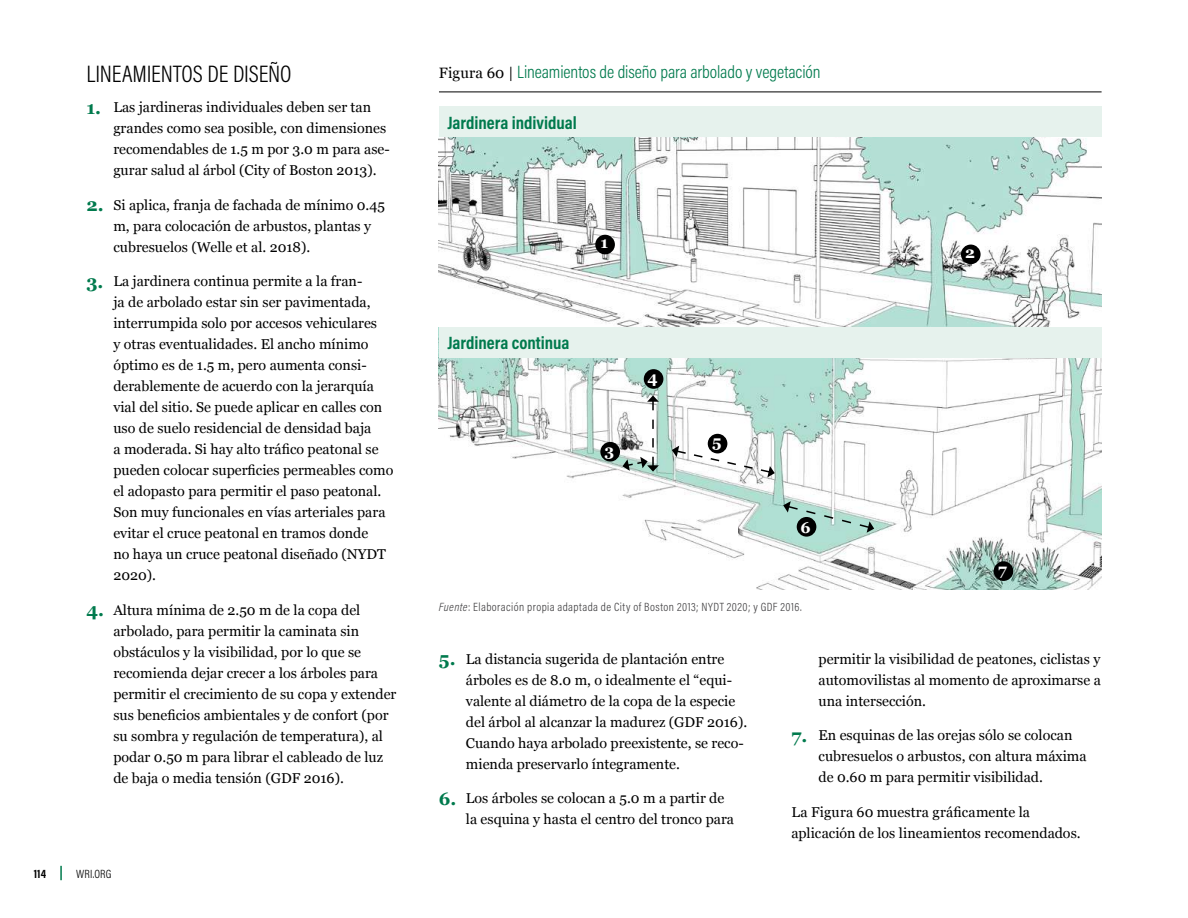
<style>
.page{position:relative;width:1188px;height:918px;background:#fff}
.page>*{position:absolute;margin:0;border:0;box-sizing:border-box;transform-origin:0 0}
.t1{font:300 24px "Acumin Pro Cond";letter-spacing:-.005em;color:#000}
.t2{font:300 18px "Acumin Pro Cond";letter-spacing:-.005em;color:#007a4d}
.t3{font:700 18px "Acumin Pro Cond";letter-spacing:-.005em;color:#007a4d}
.t4{font:700 15.75px "Georgia";color:#fff}
.t5{font:14.25px/21px "Georgia";color:#000}
.t6{font:300 12px "Acumin Pro Cond";letter-spacing:.035em;color:#414042}
.t7{font:300 12px "Acumin Pro Cond";letter-spacing:.015em;color:#000}
.t8{font:700 12px "Acumin Pro Cond";color:#000}
.s1{font-weight:700;font-size:18px;color:#007a4d}
.s2{font-family:"Georgia";font-weight:400;font-size:15px;color:#000}
.s3{font-style:italic}
</style>
<div class="page">
<svg style="left:60px;top:866px;width:2px;height:14px"></svg>
<hr style="left:439px;top:92px;width:663px;height:1px;background:#000">
<img style="left:439px;top:137px;width:663px;height:190px">
<div style="left:439px;top:107px;width:663px;height:30px;background:#e6f2ed"></div>
<div style="left:595px;top:235px;width:20px;height:19px;background:#000;border-radius:50%"></div>
<div style="left:961px;top:245px;width:20px;height:19px;background:#000;border-radius:50%"></div>
<svg style="left:439px;top:358px;width:663px;height:232px"></svg>
<div style="left:439px;top:327px;width:663px;height:31px;background:#e6f2ed"></div>
<div style="left:600px;top:442px;width:20px;height:20px;background:#000;border-radius:50%"></div>
<div style="left:644px;top:369px;width:19px;height:20px;background:#000;border-radius:50%"></div>
<svg style="left:672px;top:446px;width:103px;height:31px"></svg>
<div style="left:708px;top:434px;width:19px;height:19px;background:#000;border-radius:50%"></div>
<svg style="left:797px;top:517px;width:19px;height:20px"></svg>
<svg style="left:783px;top:501px;width:91px;height:32px"></svg>
<div style="left:994px;top:561px;width:19px;height:20px;background:#000;border-radius:50%"></div>
<svg style="left:622px;top:395px;width:37px;height:77px"></svg>
<h1 class="t1" style="left:86px;top:59px;width:207px">LINEAMIENTOS DE DISEÑO</h1>
<p class="t5" style="left:113px;top:96px;width:278px;text-indent:-27px"><span class="s1">1.</span> Las jardineras individuales deben ser tan grandes como sea posible, con dimensiones recomendables de 1.5 m por 3.0 m para ase&shy;gurar salud al árbol (City of Boston 2013).</p>
<p class="t5" style="left:113px;top:194px;width:273px;text-indent:-27px"><span class="s1">2.</span> Si aplica, franja de fachada de mínimo 0.45 m, para colocación de arbustos, plantas y cubresuelos (Welle et al. 2018).</p>
<p class="t5" style="left:113px;top:270px;width:281px;text-indent:-27px"><span class="s1">3.</span> La jardinera continua permite a la fran-<br>ja de arbolado estar sin ser pavimentada, interrumpida solo por accesos vehiculares<br>y otras eventualidades. El ancho mínimo óptimo es de 1.5 m, pero aumenta consi&shy;derablemente de acuerdo con la jerarquía vial del sitio. Se puede aplicar en calles con uso de suelo residencial de densidad baja<br>a moderada. Si hay alto tráfico peatonal se pueden colocar superficies permeables como el adopasto para permitir el paso peatonal.<br>Son muy funcionales en vías arteriales para evitar el cruce peatonal en tramos donde<br>no haya un cruce peatonal diseñado (NYDT 2020).</p>
<p class="t5" style="left:113px;top:599px;width:285px;text-indent:-27px"><span class="s1">4.</span> Altura mínima de 2.50 m de la copa del arbolado, para permitir la caminata sin obstáculos y la visibilidad, por lo que se recomienda dejar crecer a los árboles para permitir el crecimiento de su copa y extender sus beneficios ambientales y de confort (por su sombra y regulación de temperatura), al podar 0.50 m para librar el cableado de luz de baja o media tensión (GDF 2016).</p>
<p class="t8" style="left:34px;top:866px;width:14px">114</p>
<p class="t7" style="left:76px;top:866px;width:37px">WRI.ORG</p>
<p class="t2" style="left:439px;top:60px;width:383px"><span class="s2">Figura 60 |</span> Lineamientos de diseño para arbolado y vegetación</p>
<p class="t3" style="left:447px;top:110px;width:131px">Jardinera individual</p>
<p class="t4" style="left:600px;top:231px;width:9px">1</p>
<p class="t3" style="left:447px;top:331px;width:124px">Jardinera continua</p>
<p class="t4" style="left:604px;top:438px;width:11px">3</p>
<p class="t4" style="left:648px;top:365px;width:12px">4</p>
<p class="t4" style="left:712px;top:430px;width:11px">5</p>
<p class="t4" style="left:801px;top:515px;width:12px">6</p>
<p class="t6" style="left:439px;top:599px;width:364px"><span class="s3">Fuente</span>: Elaboración propia adaptada de City of Boston 2013; NYDT 2020; y GDF 2016.</p>
<p class="t4" style="left:965px;top:241px;width:11px">2</p>
<p class="t4" style="left:998px;top:558px;width:10px">7</p>
<p class="t5" style="left:466px;top:648px;width:283px;text-indent:-27px"><span class="s1">5.</span> La distancia sugerida de plantación entre árboles es de 8.0 m, o idealmente el “equi&shy;valente al diámetro de la copa de la especie del árbol al alcanzar la madurez (GDF 2016).<br>Cuando haya arbolado preexistente, se reco&shy;mienda preservarlo íntegramente.</p>
<p class="t5" style="left:466px;top:787px;width:270px;text-indent:-27px"><span class="s1">6.</span> Los árboles se colocan a 5.0 m a partir de la esquina y hasta el centro del tronco para</p>
<p class="t5" style="left:819px;top:648px;width:284px;text-align:justify">permitir la visibilidad de peatones, ciclistas y automovilistas al momento de aproximarse a una intersección.</p>
<p class="t5" style="left:819px;top:724px;width:270px;text-indent:-27px"><span class="s1">7.</span> En esquinas de las orejas sólo se colocan cubresuelos o arbustos, con altura máxima de 0.60 m para permitir visibilidad.</p>
<p class="t5" style="left:792px;top:801px;width:291px">La Figura 60 muestra gráficamente la aplicación de los lineamientos recomendados.</p>
</div>
